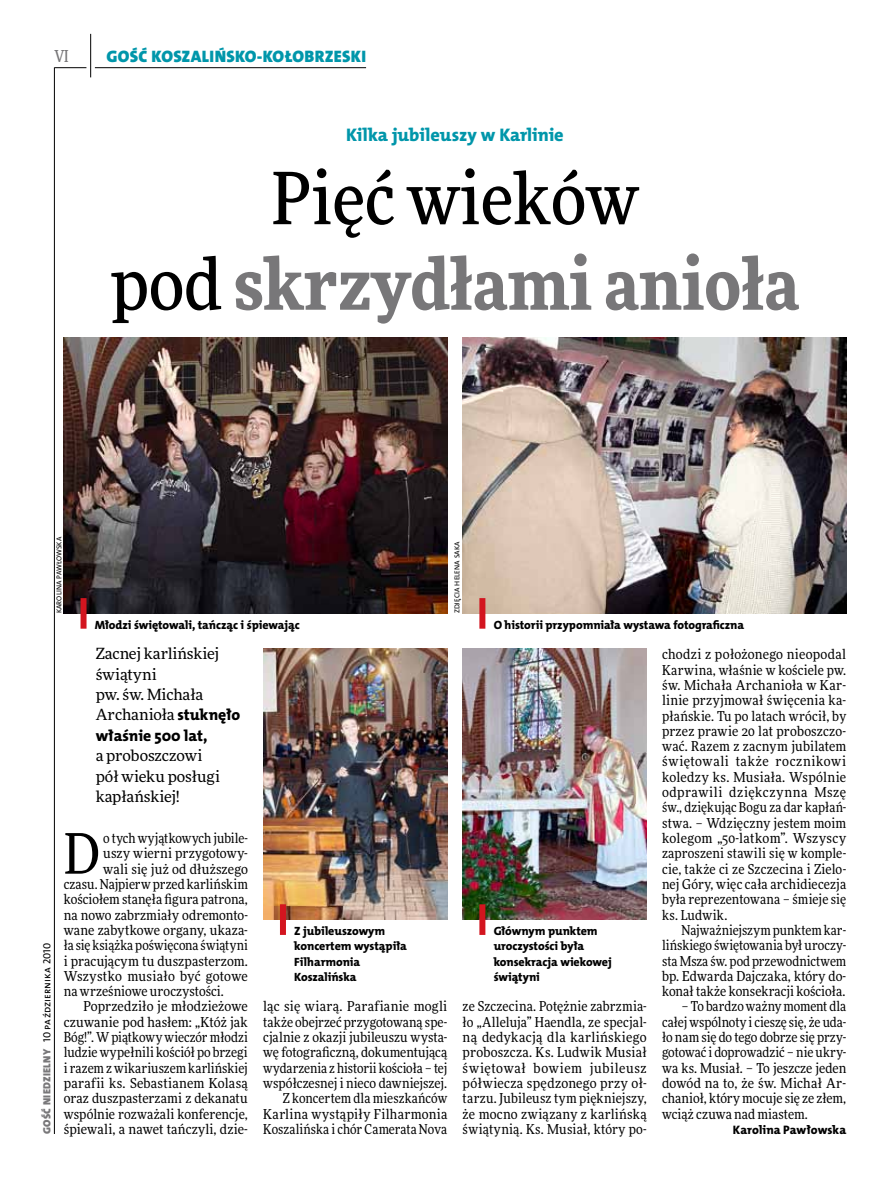
<style>
.page{position:relative;width:893px;height:1191px;background:#fff}
.page>*{position:absolute;margin:0;border:0;box-sizing:border-box;transform-origin:0 0}
._05-2_tytuł_wiekszy{font:900 72px/85.5px "Freeday Narrow";color:#787779;text-align:center}
._02-1_body_z_incjale{font:55.95px "Freeday Narrow News";color:#000}
._04-2_nadtytuł_local{font:18.3px "The Mix HP8 Ex Bld";letter-spacing:-.005em;color:#0096aa}
.t1{font:16.65px "The Mix HP9 Blk";letter-spacing:.02em;color:#0096aa}
.t2{font:500 16.5px "Freeday Narrow";color:#787779;scale:.9 1}
._06-5_lead_local_10{font:15.75px "The Mix HP8 Ex Bld";letter-spacing:-.005em;color:#000}
._06-5_lead_local_10-2{font:15.45px/20.4px "Freeday News";letter-spacing:-.005em;color:#000}
._01_body_tekst{font:13.65px/15.3px "Freeday Narrow News";letter-spacing:.01em;color:#000;text-align:justify}
._02-1_body_z_incjale-2{font:13.65px "Freeday Narrow News";letter-spacing:.005em;color:#000}
._12-1_autor_na_końcu{font:12.3px "The Mix HP8 Ex Bld";color:#000}
._09-3_podpis_zdjecia{font:12px/15.3px "The Mix HP8 Ex Bld";letter-spacing:-.005em;color:#000}
.t3{font:10.5px "The Mix HP5 Plain";color:#000}
._09-4_autor_zdjecia{font:7.2px "The Mix HP5 Plain";letter-spacing:.015em;color:#000}
.s1{font-weight:500;color:#000}
.s2{font-family:"The Mix HP9 Blk";color:#787779}
.s3{font-family:"The Mix HP8 Ex Bld";font-size:15.75px}
</style>
<div class="page">
<hr style="left:54px;top:67px;width:1px;height:1067px;background:#000">
<hr style="left:90px;top:34px;width:1px;height:43px;background:#000">
<hr style="left:54px;top:67px;width:32px;height:1px;background:#000">
<hr style="left:95px;top:67px;width:271px;height:1px;background:#000">
<img style="left:64px;top:338px;width:383px;height:275px">
<img style="left:463px;top:338px;width:383px;height:275px">
<img style="left:263px;top:648px;width:184px;height:271px">
<img style="left:463px;top:648px;width:184px;height:271px">
<div style="left:81px;top:598px;width:6px;height:30px;background:#d3151f"></div>
<div style="left:479px;top:598px;width:6px;height:30px;background:#d3151f"></div>
<div style="left:280px;top:904px;width:6px;height:31px;background:#d3151f"></div>
<div style="left:479px;top:904px;width:6px;height:31px;background:#d3151f"></div>
<p class="t2" style="left:54px;top:46px;width:17px">VI</p>
<p class="t1" style="left:106px;top:46px;width:261px">GOŚĆ KOSZALIŃSKO-KOŁOBRZESKI</p>
<p class="_04-2_nadtytuł_local" style="left:346px;top:123px;width:219px">Kilka jubileuszy w Karlinie</p>
<p class="_05-2_tytuł_wiekszy" style="left:111px;top:153px;width:690px"><span class="s1">Pięć wieków<br>pod</span> skrzydłami anioła</p>
<p class="_09-4_autor_zdjecia" style="left:55px;top:613px;width:78px;rotate:-90deg">KAROLINA PAWŁOWSKA</p>
<p class="_09-4_autor_zdjecia" style="left:452px;top:613px;width:73px;rotate:-90deg">ZDJĘCIA HELENA SAKA</p>
<p class="t3" style="left:40px;top:1134px;width:193px;rotate:-90deg"><span class="s2">GOŚĆ NIEDZIELNY</span> 10 października 2010</p>
<p class="_09-3_podpis_zdjecia" style="left:95px;top:617px;width:206px">Młodzi świętowali, tańcząc i śpiewając</p>
<p class="_09-3_podpis_zdjecia" style="left:494px;top:617px;width:252px">O historii przypomniała wystawa fotograficzna</p>
<p class="_06-5_lead_local_10-2" style="left:96px;top:643px;width:146px">Zacnej karlińskiej świątyni<br>pw. św. Michała<br>Archanioła <span class="s3">stuknęło</span></p>
<p class="_06-5_lead_local_10" style="left:96px;top:725px;width:113px">właśnie 500 lat,</p>
<p class="_06-5_lead_local_10-2" style="left:96px;top:745px;width:126px">a proboszczowi pół wieku posługi kapłańskiej!</p>
<p class="_02-1_body_z_incjale" style="left:64px;top:819px;width:38px">D</p>
<p class="_02-1_body_z_incjale-2" style="left:103px;top:829px;width:146px">o tych wyjątkowych jubile-</p>
<p class="_02-1_body_z_incjale-2" style="left:103px;top:845px;width:146px">uszy wierni przygotowy-</p>
<p class="_02-1_body_z_incjale-2" style="left:103px;top:860px;width:146px">wali się już od dłuższego</p>
<p class="_02-1_body_z_incjale-2" style="left:64px;top:875px;width:186px">czasu. Najpierw przed karlińskim</p>
<p class="_02-1_body_z_incjale-2" style="left:64px;top:891px;width:186px">kościołem stanęła figura patrona,</p>
<p class="_02-1_body_z_incjale-2" style="left:64px;top:906px;width:186px">na nowo zabrzmiały odremonto-</p>
<p class="_02-1_body_z_incjale-2" style="left:64px;top:921px;width:186px">wane zabytkowe organy, ukaza-</p>
<p class="_02-1_body_z_incjale-2" style="left:64px;top:937px;width:186px">ła się książka poświęcona świątyni</p>
<p class="_02-1_body_z_incjale-2" style="left:64px;top:952px;width:186px">i pracującym tu duszpasterzom.</p>
<p class="_02-1_body_z_incjale-2" style="left:64px;top:967px;width:186px">Wszystko musiało być gotowe</p>
<p class="_02-1_body_z_incjale-2" style="left:64px;top:983px;width:162px">na wrześniowe uroczystości.</p>
<p class="_01_body_tekst" style="left:64px;top:998px;width:186px;text-indent:20px">Poprzedziło je młodzieżowe czuwanie pod hasłem: „Któż jak Bóg!”. W piątkowy wieczór młodzi ludzie wypełnili kościół po brzegi i razem z wikariuszem karlińskiej parafii ks. Sebastianem Kolasą oraz duszpasterzami z dekanatu wspólnie rozważali konferencje, śpiewali, a nawet tańczyli, dzie-</p>
<p class="_01_body_tekst" style="left:263px;top:998px;width:186px">ląc się wiarą. Parafianie mogli także obejrzeć przygotowaną spe&shy;cjalnie z okazji jubileuszu wysta&shy;wę fotograficzną, dokumentującą wydarzenia z historii kościoła – tej współczesnej i nieco dawniejszej.</p>
<p class="_09-3_podpis_zdjecia" style="left:294px;top:923px;width:114px">Z jubileuszowym koncertem wystąpiła<br>Filharmonia<br>Koszalińska</p>
<p class="_09-3_podpis_zdjecia" style="left:494px;top:923px;width:120px">Głównym punktem uroczystości była konsekracja wiekowej świątyni</p>
<p class="_01_body_tekst" style="left:463px;top:998px;width:186px">ze Szczecina. Potężnie zabrzmia&shy;ło „Alleluja” Haendla, ze specjal&shy;ną dedykacją dla karlińskiego proboszcza. Ks. Ludwik Musiał świętował bowiem jubileusz półwiecza spędzonego przy oł&shy;tarzu. Jubileusz tym piękniejszy, że mocno związany z karlińską świątynią. Ks. Musiał, który po-</p>
<p class="_01_body_tekst" style="left:263px;top:1090px;width:186px;text-indent:20px">Z koncertem dla mieszkańców Karlina wystąpiły Filharmonia Koszalińska i chór Camerata Nova</p>
<p class="_01_body_tekst" style="left:662px;top:646px;width:186px">chodzi z położonego nieopodal Karwina, właśnie w kościele pw. św. Michała Archanioła w Kar&shy;linie przyjmował święcenia ka&shy;płańskie. Tu po latach wrócił, by przez prawie 20 lat proboszczo&shy;wać. Razem z zacnym jubilatem świętowali także rocznikowi koledzy ks. Musiała. Wspólnie odprawili dziękczynna Mszę św., dziękując Bogu za dar kapłań&shy;stwa. – Wdzięczny jestem moim kolegom „50-latkom”. Wszyscy zaproszeni stawili się w komple&shy;cie, także ci ze Szczecina i Zielo&shy;nej Góry, więc cała archidiecezja była reprezentowana – śmieje się ks. Ludwik.</p>
<p class="_01_body_tekst" style="left:662px;top:922px;width:186px;text-indent:20px">Najważniejszym punktem kar&shy;lińskiego świętowania był uroczy&shy;sta Msza św. pod przewodnictwem bp. Edwarda Dajczaka, który do&shy;konał także konsekracji kościoła.</p>
<p class="_01_body_tekst" style="left:662px;top:998px;width:186px;text-indent:20px">– To bardzo ważny moment dla całej wspólnoty i cieszę się, że uda&shy;ło nam się do tego dobrze się przy&shy;gotować i doprowadzić – nie ukry&shy;wa ks. Musiał. – To jeszcze jeden dowód na to, że św. Michał Ar&shy;chanioł, który mocuje się ze złem, wciąż czuwa nad miastem.</p>
<p class="_12-1_autor_na_końcu" style="left:733px;top:1122px;width:115px">Karolina Pawłowska</p>
</div>
